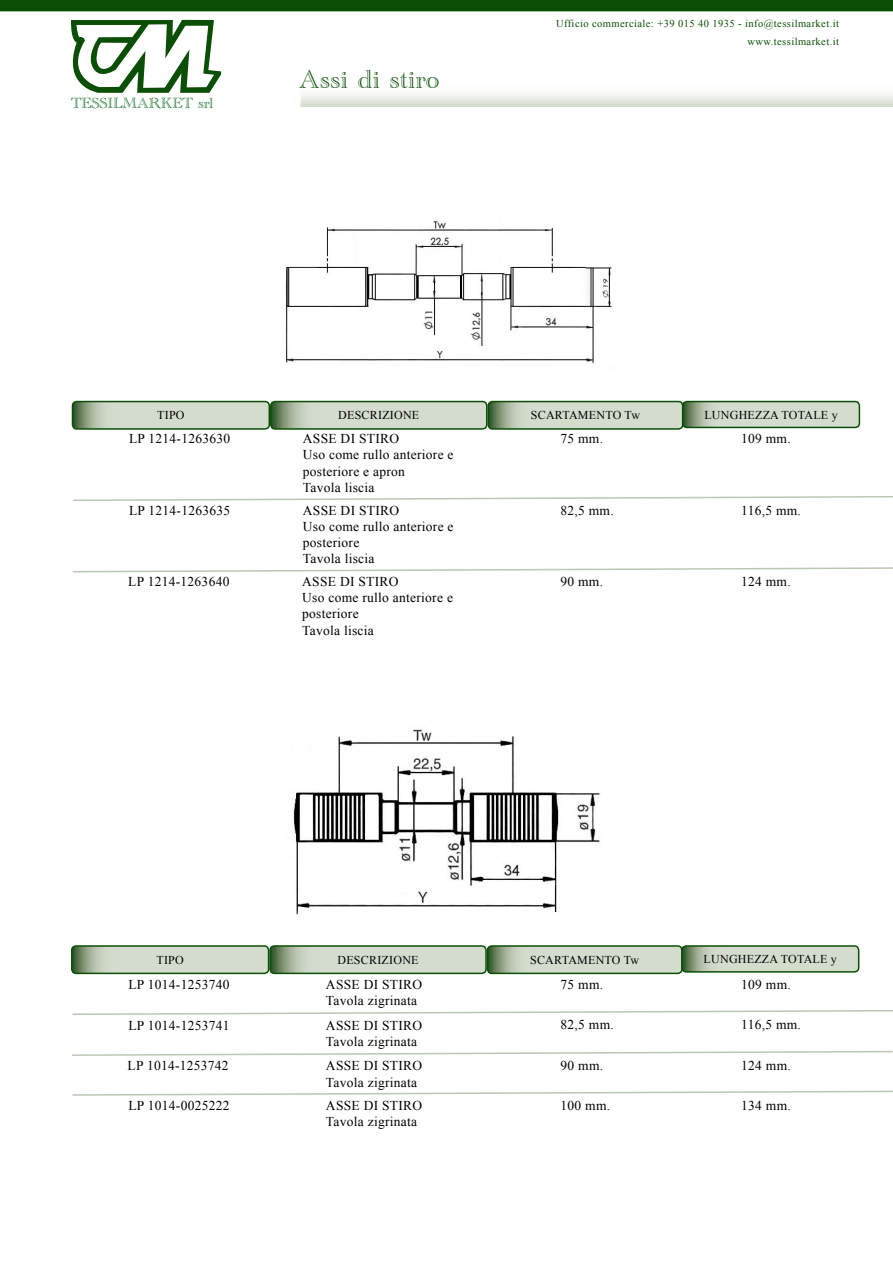
<style>
.page{position:relative;width:893px;height:1263px;background:#fff}
.page>*{position:absolute;margin:0;border:0;box-sizing:border-box;transform-origin:0 0}
.t1{font:27px "Academy Engraved Let Plain";letter-spacing:.02em;color:#0a4f05}
.t2{font:15.15px "Academy Engraved Let Plain";color:#006317}
.t3{font:13.5px/16.2px "Times New Roman";letter-spacing:.02em;color:#000}
.t4{font:12px "Times New Roman";letter-spacing:.02em;color:#000}
.t5{font:10.5px/17.9px "Times New Roman";letter-spacing:.04em;color:#0a4f05;text-align:right}
</style>
<div class="page">
<svg style="left:300px;top:94px;width:593px;height:13px"></svg>
<div style="left:0;top:0;width:893px;height:11px;background:#0a4f05"></div>
<svg style="left:71px;top:20px;width:150px;height:73px"></svg>
<svg style="left:72px;top:1010px;width:821px;height:5px"></svg>
<svg style="left:72px;top:1090px;width:821px;height:6px"></svg>
<svg style="left:72px;top:1050px;width:821px;height:6px"></svg>
<div style="left:71px;top:945px;width:198px;height:29px;border:2px solid #0a4f05;border-radius:4px"></div>
<div style="left:269px;top:945px;width:218px;height:29px;border:2px solid #0a4f05;border-radius:4px"></div>
<div style="left:487px;top:945px;width:196px;height:29px;border:2px solid #0a4f05;border-radius:4px"></div>
<svg style="left:72px;top:946px;width:787px;height:27px;background:#c1cdba"></svg>
<div style="left:681px;top:945px;width:178px;height:28px;border:2px solid #0a4f05;border-radius:4px"></div>
<svg style="left:73px;top:496px;width:820px;height:5px"></svg>
<svg style="left:72px;top:567px;width:821px;height:6px"></svg>
<div style="left:72px;top:401px;width:198px;height:29px;border:2px solid #0a4f05;border-radius:4px"></div>
<div style="left:270px;top:401px;width:217px;height:29px;border:2px solid #0a4f05;border-radius:4px"></div>
<div style="left:487px;top:401px;width:196px;height:29px;border:2px solid #0a4f05;border-radius:4px"></div>
<svg style="left:72px;top:402px;width:787px;height:27px;background:#c0cdba"></svg>
<div style="left:682px;top:401px;width:178px;height:27px;border:2px solid #0a4f05;border-radius:4px"></div>
<img style="left:286px;top:221px;width:326px;height:142px">
<img style="left:293px;top:729px;width:307px;height:186px">
<p class="t2" style="left:71px;top:95px;width:144px">TESSILMARKET srl</p>
<h1 class="t1" style="left:299px;top:65px;width:142px">Assi di stiro</h1>
<p class="t5" style="left:556px;top:15px;width:284px">Ufficio commerciale: +39 015 40 1935 - info@tessilmarket.it www.tessilmarket.it</p>
<p class="t4" style="left:157px;top:407px;width:29px">TIPO</p>
<p class="t4" style="left:338px;top:407px;width:83px">DESCRIZIONE</p>
<p class="t4" style="left:531px;top:407px;width:111px">SCARTAMENTO Tw</p>
<p class="t4" style="left:704px;top:407px;width:135px">LUNGHEZZA TOTALE y</p>
<p class="t3" style="left:129px;top:430px;width:103px">LP 1214-1263630</p>
<p class="t3" style="left:303px;top:430px;width:152px">ASSE DI STIRO<br>Uso come rullo anteriore e posteriore e apron<br>Tavola liscia</p>
<p class="t3" style="left:560px;top:430px;width:44px">75 mm.</p>
<p class="t3" style="left:741px;top:430px;width:51px">109 mm.</p>
<p class="t3" style="left:303px;top:502px;width:152px">ASSE DI STIRO<br>Uso come rullo anteriore e posteriore<br>Tavola liscia</p>
<p class="t3" style="left:129px;top:502px;width:103px">LP 1214-1263635</p>
<p class="t3" style="left:560px;top:502px;width:55px">82,5 mm.</p>
<p class="t3" style="left:741px;top:502px;width:61px">116,5 mm.</p>
<p class="t3" style="left:302px;top:573px;width:152px">ASSE DI STIRO<br>Uso come rullo anteriore e posteriore<br>Tavola liscia</p>
<p class="t3" style="left:128px;top:573px;width:103px">LP 1214-1263640</p>
<p class="t3" style="left:560px;top:573px;width:44px">90 mm.</p>
<p class="t3" style="left:741px;top:573px;width:51px">124 mm.</p>
<p class="t4" style="left:156px;top:952px;width:29px">TIPO</p>
<p class="t4" style="left:337px;top:952px;width:83px">DESCRIZIONE</p>
<p class="t4" style="left:530px;top:952px;width:111px">SCARTAMENTO Tw</p>
<p class="t4" style="left:704px;top:951px;width:135px">LUNGHEZZA TOTALE y</p>
<p class="t3" style="left:128px;top:976px;width:103px">LP 1014-1253740</p>
<p class="t3" style="left:326px;top:976px;width:98px">ASSE DI STIRO<br>Tavola zigrinata</p>
<p class="t3" style="left:326px;top:1017px;width:98px">ASSE DI STIRO<br>Tavola zigrinata</p>
<p class="t3" style="left:128px;top:1017px;width:103px">LP 1014-1253741</p>
<p class="t3" style="left:561px;top:976px;width:44px">75 mm.</p>
<p class="t3" style="left:561px;top:1017px;width:55px">82,5 mm.</p>
<p class="t3" style="left:741px;top:976px;width:51px">109 mm.</p>
<p class="t3" style="left:741px;top:1017px;width:61px">116,5 mm.</p>
<p class="t3" style="left:128px;top:1057px;width:103px">LP 1014-1253742</p>
<p class="t3" style="left:326px;top:1057px;width:98px">ASSE DI STIRO<br>Tavola zigrinata</p>
<p class="t3" style="left:561px;top:1057px;width:44px">90 mm.</p>
<p class="t3" style="left:741px;top:1057px;width:51px">124 mm.</p>
<p class="t3" style="left:128px;top:1097px;width:103px">LP 1014-0025222</p>
<p class="t3" style="left:326px;top:1097px;width:98px">ASSE DI STIRO<br>Tavola zigrinata</p>
<p class="t3" style="left:561px;top:1097px;width:51px">100 mm.</p>
<p class="t3" style="left:741px;top:1097px;width:51px">134 mm.</p>
</div>
